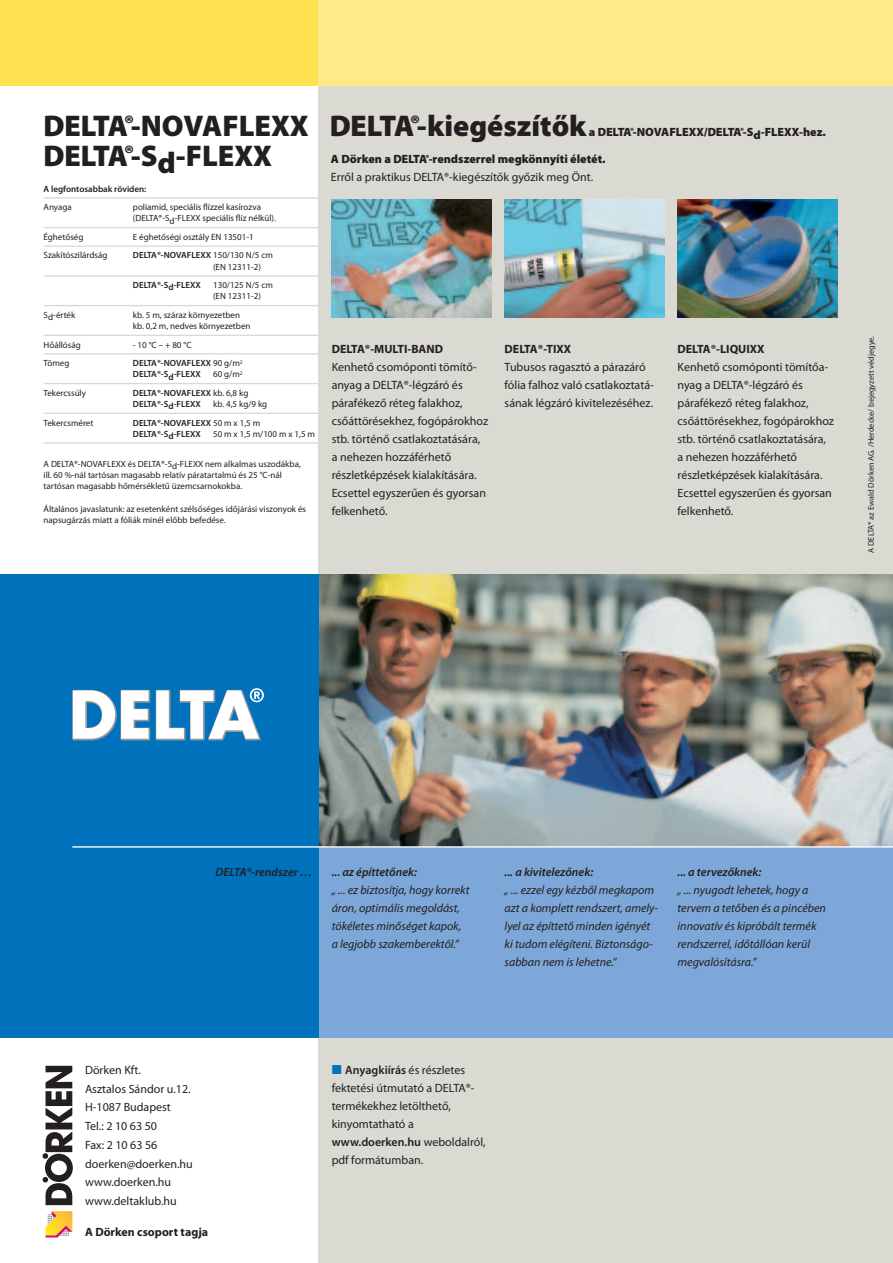
<style>
.page{position:relative;width:893px;height:1263px;background:#fff}
.page>*{position:absolute;margin:0;border:0;box-sizing:border-box;transform-origin:0 0}
.t1{font:900 30px "Myriad Pro Doerken";color:#231f20}
.t2{font:900 30px "Delta Myriad Pro";letter-spacing:-.035em;color:#231f20}
.t3{font:12px/18px "Myriad Pro Doerken";color:#231f20}
.t4{font:italic 12px/18px "Myriad Pro Doerken";color:#231f20}
.t5{font:italic 600 12px "Myriad Pro Doerken";color:#231f20}
.t6{font:700 12px "Myriad Pro Doerken";color:#231f20}
.t7{font:900 12px "Myriad Pro Doerken";color:#231f20}
.t8{font:9px/11.2px "Myriad Pro Doerken";color:#231f20}
.t9{font:600 9px/11.2px "Myriad Pro Doerken";color:#231f20}
.t10{font:8.25px "Myriad Pro Doerken";color:#231f20}
.s1{font-family:"Delta Myriad Pro"}
.s2{font-family:"Myriad Pro Doerken"}
.s3{font-weight:600}
.s4{font-weight:400}
.s5{font-weight:900}
.s6{font-family:"Delta Myriad Pro";font-weight:900}
.s7{font-weight:600;color:#0072bc}
</style>
<div class="page">
<div style="left:319px;top:0;width:574px;height:1263px;background:#dad9d2"></div>
<div style="left:319px;top:574px;width:574px;height:464px;background:#7ca7d8"></div>
<img style="left:319px;top:574px;width:574px;height:272px">
<div style="left:0;top:574px;width:319px;height:464px;background:#0072bc"></div>
<div style="left:0;top:0;width:319px;height:85px;background:#ffe04e"></div>
<div style="left:319px;top:0;width:574px;height:85px;background:#ffea89"></div>
<hr style="left:72px;top:846px;width:821px;height:1px;background:#fff">
<hr style="left:44px;top:197px;width:275px;height:2px;background:#dad9d2">
<hr style="left:44px;top:227px;width:275px;height:1px;background:#dad9d2">
<hr style="left:44px;top:245px;width:275px;height:2px;background:#dad9d2">
<hr style="left:44px;top:275px;width:275px;height:2px;background:#dad9d2">
<hr style="left:44px;top:305px;width:275px;height:1px;background:#dad9d2">
<hr style="left:44px;top:335px;width:275px;height:1px;background:#dad9d2">
<hr style="left:44px;top:353px;width:275px;height:1px;background:#dad9d2">
<hr style="left:44px;top:383px;width:275px;height:1px;background:#dad9d2">
<hr style="left:44px;top:413px;width:275px;height:1px;background:#dad9d2">
<hr style="left:44px;top:442px;width:275px;height:2px;background:#dad9d2">
<svg style="left:72px;top:690px;width:78px;height:50px"></svg>
<svg style="left:156px;top:688px;width:108px;height:52px"></svg>
<svg style="left:43px;top:1066px;width:30px;height:139px"></svg>
<svg style="left:46px;top:1211px;width:26px;height:26px"></svg>
<img style="left:332px;top:200px;width:160px;height:118px">
<img style="left:505px;top:200px;width:160px;height:118px">
<img style="left:677px;top:200px;width:161px;height:118px">
<h1 class="t1" style="left:44px;top:114px;width:544px"><span class="s1">DELTA®-N</span>OVAFLEXX <span class="s1">DELTA®-</span> kiegészítők</h1>
<p class="t7" style="left:589px;top:127px;width:238px">a <span class="s1">DELTA®-N</span>OVAFLEXX/<span class="s1">DELTA®-S</span>d-FLEXX-hez.</p>
<h1 class="t2" style="left:44px;top:144px;width:230px">DELTA®-S<span class="s2">d-FLEXX</span></h1>
<p class="t9" style="left:44px;top:184px;width:104px">A legfontosabbak röviden:</p>
<p class="t8" style="left:44px;top:202px;width:30px">Anyaga</p>
<p class="t8" style="left:133px;top:202px;width:144px">poliamid, speciális flízzel kasírozva (DELTA®-Sd-FLEXX speciális flíz nélkül).</p>
<p class="t8" style="left:44px;top:232px;width:41px">Éghetőség</p>
<p class="t8" style="left:133px;top:232px;width:122px">E éghetőségi osztály EN 13501-1</p>
<p class="t8" style="left:44px;top:251px;width:65px">Szakítószilárdság</p>
<p class="t8" style="left:213px;top:251px;width:61px;text-indent:-80px"><span class="s3">DELTA®-NOVAFLEXX</span> 150/130 N/5 cm (EN 12311-2)</p>
<p class="t9" style="left:133px;top:280px;width:69px">DELTA®-Sd-FLEXX</p>
<p class="t8" style="left:213px;top:280px;width:61px">130/125 N/5 cm (EN 12311-2)</p>
<p class="t8" style="left:44px;top:310px;width:33px">Sd-érték</p>
<p class="t8" style="left:133px;top:310px;width:119px">kb. 5 m, száraz környezetben kb. 0,2 m, nedves környezetben</p>
<p class="t8" style="left:44px;top:340px;width:39px">Hőállóság</p>
<p class="t8" style="left:133px;top:340px;width:60px">- 10 °C – + 80 °C</p>
<p class="t8" style="left:44px;top:358px;width:27px">Tömeg</p>
<p class="t9" style="left:133px;top:358px;width:111px">DELTA®-NOVAFLEXX <span class="s4">90 g/m</span><sup>2<br></sup>DELTA®-Sd-FLEXX</p>
<p class="t8" style="left:213px;top:370px;width:31px">60 g/m<sup>2</sup></p>
<p class="t8" style="left:44px;top:388px;width:44px">Tekercssúly</p>
<p class="t9" style="left:133px;top:388px;width:117px">DELTA®-NOVAFLEXX <span class="s4">kb. 6,8 kg<br></span>DELTA®-Sd-FLEXX</p>
<p class="t8" style="left:213px;top:399px;width:56px">kb. 4,5 kg/9 kg</p>
<p class="t8" style="left:44px;top:418px;width:51px">Tekercsméret</p>
<p class="t9" style="left:133px;top:418px;width:129px">DELTA®-NOVAFLEXX <span class="s4">50 m x 1,5 m<br></span>DELTA®-Sd-FLEXX</p>
<p class="t8" style="left:213px;top:429px;width:103px">50 m x 1,5 m/100 m x 1,5 m</p>
<p class="t8" style="left:44px;top:459px;width:259px">A DELTA®-NOVAFLEXX és DELTA®-Sd-FLEXX nem alkalmas uszodákba, ill. 60 %-nál tartósan magasabb relatív páratartalmú és 25 °C-nál tartósan magasabb hőmérsékletű üzemcsarnokokba.</p>
<p class="t8" style="left:44px;top:504px;width:264px">Általános javaslatunk: az esetenként szélsőséges időjárási viszonyok és napsugárzás miatt a fóliák minél előbb befedése.</p>
<p class="t3" style="left:331px;top:151px;width:276px"><span class="s5">A Dörken a</span> <span class="s6">DELTA®</span><span class="s5">-rendszerrel megkönnyíti életét.<br></span>Erről a praktikus DELTA®-kiegészítők győzik meg Önt.</p>
<p class="t6" style="left:332px;top:345px;width:113px">DELTA®-MULTI-BAND</p>
<p class="t3" style="left:332px;top:359px;width:158px">Kenhető csomóponti tömí tő&shy;anyag a DELTA®-légzáró és párafékező réteg falakhoz, csőáttörésekhez, fogópárokhoz stb. történő csatlakoztatására, a nehezen hozzáférhető részletképzések kialakítására.<br>Ecsettel egyszerűen és gyorsan felkenhető.</p>
<p class="t6" style="left:505px;top:345px;width:68px">DELTA®-TIXX</p>
<p class="t3" style="left:505px;top:359px;width:151px">Tubusos ragasztó a párazáró fólia falhoz való csatlakoztatá&shy;sának légzáró kivitelezéséhez.</p>
<p class="t6" style="left:677px;top:345px;width:88px">DELTA®-LIQUIXX</p>
<p class="t3" style="left:677px;top:359px;width:158px">Kenhető csomóponti tömítőa&shy;nyag a DELTA®-légzáró és párafékező réteg falakhoz, csőáttörésekhez, fogópárokhoz stb. történő csatlakoztatására, a nehezen hozzáférhető részletképzések kialakítására.<br>Ecsettel egyszerűen és gyorsan felkenhető.</p>
<p class="t10" style="left:868px;top:553px;width:218px;rotate:-90deg">A DELTA® az Ewald Dörken AG. /Herdecke/ bejegyzett védjegye.</p>
<p class="t5" style="left:216px;top:867px;width:98px">DELTA®-rendszer …</p>
<p class="t5" style="left:332px;top:867px;width:87px">... az építtetőnek:</p>
<p class="t4" style="left:332px;top:882px;width:139px">„ ... ez biztosítja, hogy korrekt áron, optimális megoldást, tökéletes minőséget kapok, a legjobb szakemberektől.”</p>
<p class="t5" style="left:505px;top:867px;width:90px">... a kivitelezőnek:</p>
<p class="t4" style="left:505px;top:882px;width:155px">„ ... ezzel egy kézből megkapom azt a komplett rendszert, amely&shy;lyel az építtető minden igényét ki tudom elégíteni. Biztonságo&shy;sabban nem is lehetne.”</p>
<p class="t5" style="left:677px;top:867px;width:85px">... a tervezőknek:</p>
<p class="t4" style="left:677px;top:882px;width:150px">„ ... nyugodt lehetek, hogy a tervem a tetőben és a pincében innovatív és kipróbált termék rendszerrel, időtállóan kerül megvalósításra.”</p>
<p class="t3" style="left:85px;top:1062px;width:109px;line-height:18.8px">Dörken Kft.<br>Asztalos Sándor u.12.<br>H-1087 Budapest<br>Tel.: 2 10 63 50<br>Fax: 2 10 63 56 doerken@doerken.hu www.doerken.hu www.deltaklub.hu</p>
<p class="t6" style="left:85px;top:1227px;width:125px">A Dörken csoport tagja</p>
<p class="t3" style="left:332px;top:1062px;width:155px"><span class="s7">■</span> <span class="s3">Anyagkiírás</span> és részletes fektetési útmutató a DELTA®- termékekhez letölthető, kinyomtatható a <span class="s3">www.doerken.hu</span> weboldalról, pdf formátumban.</p>
</div>
